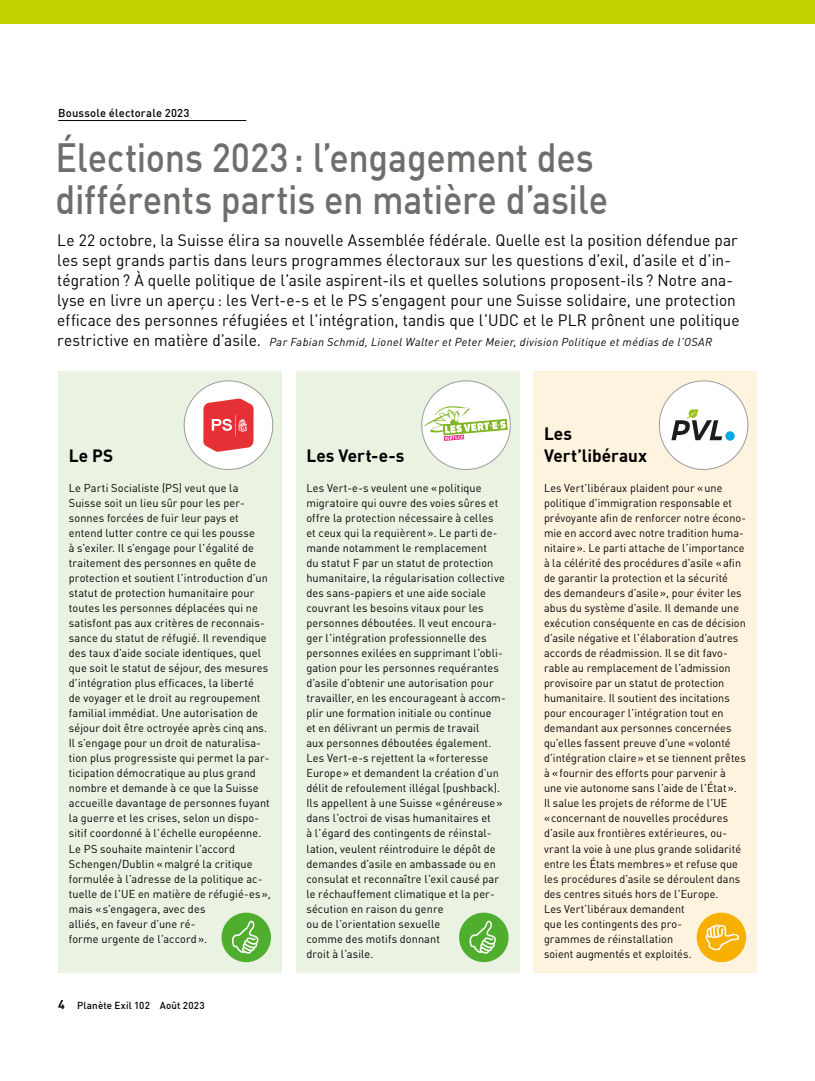
<style>
.page{position:relative;width:815px;height:1081px;background:#fff}
.page>*{position:absolute;margin:0;border:0;box-sizing:border-box;transform-origin:0 0}
.T1_Titel__fr{font:500 40px/41.2px "DIN Offc";letter-spacing:-.01em;color:#6e6e6d;scale:.9 1}
.T2_Titel_klein__fr{font:700 17.5px/21.2px "DIN Offc";letter-spacing:.005em;color:#000}
.Lead__fr{font:16.25px/20px "DIN Offc";letter-spacing:.005em;color:#000;scale:.95 1}
.Kasten__fr{font:11.25px/15px "DIN Offc";letter-spacing:.01em;color:#000}
.Kasten__fr-2{font:11.25px/15px "DIN Offc";letter-spacing:.01em;color:#000;scale:.96 1}
.Lead__fr-2{font:italic 11.25px "DIN Offc";letter-spacing:.035em;color:#000}
.Rubrik__fr{font:500 11.25px "DIN Offc";letter-spacing:.015em;color:#000}
.t1{font:500 10px "DIN Offc";letter-spacing:.02em;color:#000}
.s1{font-style:normal;font-size:16.25px}
.s2{font-weight:700;font-size:12.5px}
</style>
<div class="page">
<hr style="left:58px;top:120px;width:188px;height:1px;background:#000">
<div style="left:58px;top:371px;width:224px;height:602px;background:#eaf2e2"></div>
<div style="left:296px;top:371px;width:223px;height:602px;background:#eaf2e2"></div>
<div style="left:533px;top:371px;width:224px;height:602px;background:#fef3df"></div>
<div style="left:221px;top:912px;width:50px;height:50px;background:#50ae2f;border-radius:50%"></div>
<svg style="left:232px;top:920px;width:27px;height:34px"></svg>
<div style="left:459px;top:912px;width:50px;height:50px;background:#50ae2f;border-radius:50%"></div>
<svg style="left:469px;top:920px;width:27px;height:34px"></svg>
<div style="left:697px;top:912px;width:49px;height:50px;background:#f8b000;border-radius:50%"></div>
<svg style="left:705px;top:924px;width:34px;height:26px"></svg>
<div style="left:184px;top:381px;width:89px;height:88px;background:#fff;border-radius:50%"></div>
<div style="left:422px;top:381px;width:88px;height:88px;background:#fff;border-radius:50%"></div>
<div style="left:659px;top:381px;width:89px;height:88px;background:#fff;border-radius:50%"></div>
<svg style="left:203px;top:398px;width:51px;height:54px;background:#ea5a5d"></svg>
<svg style="left:424px;top:406px;width:84px;height:35px"></svg>
<svg style="left:671px;top:409px;width:51px;height:31px"></svg>
<svg style="left:725px;top:431px;width:10px;height:10px"></svg>
<div style="left:0;top:0;width:815px;height:23px;background:#c2d400"></div>
<p class="Rubrik__fr" style="left:58px;top:105px;width:133px">Boussole électorale 2023</p>
<p class="T1_Titel__fr" style="left:56px;top:137px;width:615px">Élections 2023: l’engagement des différents partis en matière d’asile</p>
<p class="Lead__fr" style="left:57px;top:230px;width:720px">Le 22 octobre, la Suisse élira sa nouvelle Assemblée fédérale. Quelle est la position défendue par les sept grands partis dans leurs programmes électoraux sur les questions d’exil, d’asile et d’in&shy;tégration ? À quelle politique de l’asile aspirent-ils et quelles solutions proposent-ils ? Notre ana&shy;lyse en livre un aperçu : les Vert-e-s et le PS s’engagent pour une Suisse solidaire, une protection efficace des personnes réfugiées et l’intégration, tandis que l’UDC et le PLR prônent une politique</p>
<p class="Lead__fr-2" style="left:57px;top:335px;width:656px"><span class="s1">restrictive en matière d’asile.</span> Par Fabian Schmid, Lionel Walter et Peter Meier, division Politique et médias de l’OSAR</p>
<p class="T2_Titel_klein__fr" style="left:69px;top:444px;width:46px">Le PS</p>
<p class="T2_Titel_klein__fr" style="left:306px;top:444px;width:99px">Les Vert-e-s</p>
<p class="T2_Titel_klein__fr" style="left:544px;top:423px;width:105px">Les<br>Vert’libéraux</p>
<p class="Kasten__fr" style="left:69px;top:480px;width:203px">Le Parti Socialiste (PS) veut que la Suisse soit un lieu sûr pour les per&shy;sonnes forcées de fuir leur pays et entend lutter contre ce qui les pousse<br>à s’exiler. Il s’engage pour l’égalité de traitement des personnes en quête de protection et soutient l’introduction d’un statut de protection humanitaire pour toutes les personnes déplacées qui ne satisfont pas aux critères de reconnais&shy;sance du statut de réfugié. Il revendique des taux d’aide sociale identiques, quel que soit le statut de séjour, des mesures d’intégration plus efficaces, la liberté<br>de voyager et le droit au regroupement familial immédiat. Une autorisation de séjour doit être octroyée après cinq ans.<br>Il s’engage pour un droit de naturalisa&shy;tion plus progressiste qui permet la par&shy;ticipation démocratique au plus grand nombre et demande à ce que la Suisse accueille davantage de personnes fuyant la guerre et les crises, selon un dispo&shy;sitif coordonné à l’échelle européenne.<br>Le PS souhaite maintenir l’accord Schengen/Dublin «malgré la critique formulée à l’adresse de la politique ac&shy;tuelle de l’UE en matière de réfugié-es», mais «s’engagera, avec des<br>alliés, en faveur d’une ré-<br>forme urgente de l’accord».</p>
<p class="Kasten__fr" style="left:306px;top:480px;width:201px">Les Vert-e-s veulent une «politique migratoire qui ouvre des voies sûres et offre la protection nécessaire à celles et ceux qui la requièrent». Le parti de&shy;mande notamment le remplacement<br>du statut F par un statut de protection humanitaire, la régularisation collective des sans-papiers et une aide sociale couvrant les besoins vitaux pour les personnes déboutées. Il veut encoura&shy;ger l’intégration professionnelle des personnes exilées en supprimant l’obli&shy;gation pour les personnes requérantes d’asile d’obtenir une autorisation pour travailler, en les encourageant à accom&shy;plir une formation initiale ou continue<br>et en délivrant un permis de travail<br>aux personnes déboutées également.<br>Les Vert-e-s rejettent la «forteresse Europe» et demandent la création d’un délit de refoulement illégal (pushback).<br>Ils appellent à une Suisse «généreuse» dans l’octroi de visas humanitaires et<br>à l’égard des contingents de réinstal&shy;lation, veulent réintroduire le dépôt de demandes d’asile en ambassade ou en consulat et reconnaître l’exil causé par le réchauffement climatique et la per&shy;sécution en raison du genre<br>ou de l’orientation sexuelle<br>comme des motifs donnant<br>droit à l’asile.</p>
<p class="Kasten__fr-2" style="left:544px;top:480px;width:212px">Les Vert’libéraux plaident pour «une politique d’immigration responsable et prévoyante afin de renforcer notre écono&shy;mie en accord avec notre tradition huma&shy;nitaire». Le parti attache de l’importance à la célérité des procédures d’asile «afin de garantir la protection et la sécurité des demandeurs d’asile», pour éviter les abus du système d’asile. Il demande une exécution conséquente en cas de décision d’asile négative et l’élaboration d’autres accords de réadmission. Il se dit favo&shy;rable au remplacement de l’admission provisoire par un statut de protection humanitaire. Il soutient des incitations pour encourager l’intégration tout en demandant aux personnes concernées qu’elles fassent preuve d’une «volonté d’intégration claire» et se tiennent prêtes à «fournir des efforts pour parvenir à une vie autonome sans l’aide de l’État».<br>Il salue les projets de réforme de l’UE «concernant de nouvelles procédures d’asile aux frontières extérieures, ou&shy;vrant la voie à une plus grande solidarité entre les États membres» et refuse que les procédures d’asile se déroulent dans des centres situés hors de l’Europe.<br>Les Vert’libéraux demandent<br>que les contingents des pro-<br>grammes de réinstallation<br>soient augmentés et exploités.</p>
<p class="t1" style="left:58px;top:999px;width:148px"><span class="s2">4</span> Planète Exil 102 Août 2023</p>
</div>
